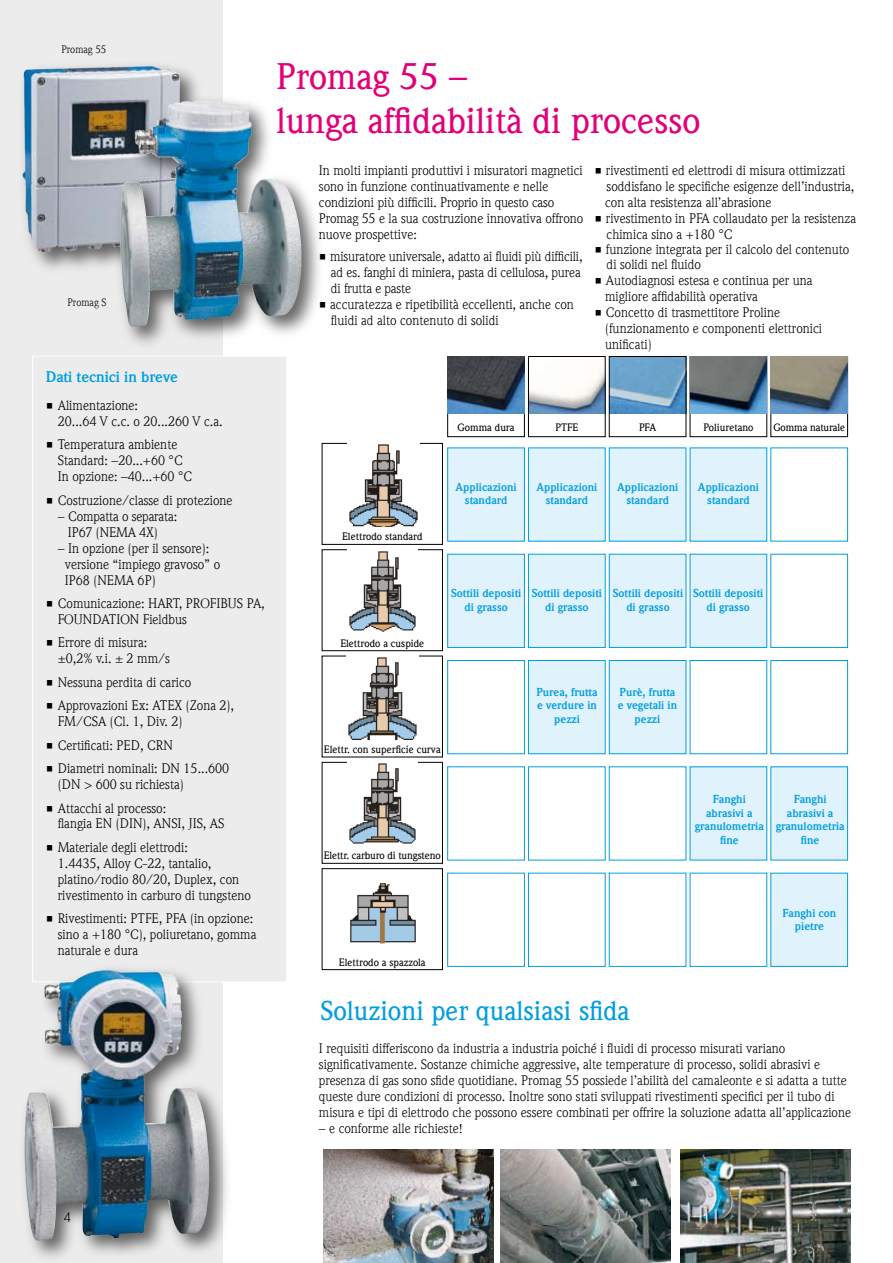
<style>
.page{position:relative;width:893px;height:1263px;background:#fff}
.page>*{position:absolute;margin:0;border:0;box-sizing:border-box;transform-origin:0 0}
.t1{font:500 36px/43.2px "E+H Weidemann Com";color:#e2007a}
.t2{font:500 27px "E+H Weidemann Com";color:#009ee0}
.t3{font:700 15px "E+H Weidemann Com";color:#009ee0}
.t4{font:13.5px/15.9px "E+H Weidemann Com";color:#000}
.t5{font:700 11.25px/13.5px "E+H Weidemann Com";color:#009ee0;text-align:center}
.t6{font:500 10.5px "E+H Weidemann Com";color:#000}
.t7{font:10.5px "E+H Weidemann Com";color:#000}
</style>
<div class="page">
<div style="left:771px;top:356px;width:77px;height:81px;border:1px solid #000"></div>
<div style="left:690px;top:356px;width:77px;height:81px;border:1px solid #000"></div>
<div style="left:447px;top:356px;width:78px;height:81px;border:1px solid #000"></div>
<div style="left:0;top:0;width:223px;height:1263px;background:#ececed"></div>
<div style="left:15px;top:58px;width:190px;height:219px;background:#000;opacity:.6"></div>
<img style="left:21px;top:66px;width:159px;height:187px">
<div style="left:112px;top:92px;width:215px;height:259px;background:#000;opacity:.6"></div>
<img style="left:120px;top:101px;width:182px;height:226px">
<div style="left:33px;top:356px;width:254px;height:626px;background:#ececed"></div>
<div style="left:322px;top:443px;width:121px;height:102px;border:1px solid #000"></div>
<img style="left:347px;top:443px;width:72px;height:84px">
<div style="left:322px;top:549px;width:121px;height:102px;border:1px solid #000"></div>
<img style="left:347px;top:549px;width:70px;height:83px">
<img style="left:348px;top:657px;width:69px;height:82px">
<div style="left:322px;top:762px;width:121px;height:101px;border:1px solid #000"></div>
<img style="left:347px;top:762px;width:70px;height:82px">
<div style="left:322px;top:868px;width:121px;height:102px;border:1px solid #000"></div>
<img style="left:350px;top:883px;width:66px;height:61px">
<div style="left:447px;top:873px;width:78px;height:93px;border:1px solid #009ee0"></div>
<div style="left:771px;top:873px;width:77px;height:93px;background:#e0f2fb"></div>
<div style="left:770px;top:873px;width:78px;height:94px;border:1px solid #009ee0"></div>
<div style="left:447px;top:767px;width:78px;height:93px;border:1px solid #009ee0"></div>
<div style="left:690px;top:767px;width:77px;height:93px;background:#e0f2fb"></div>
<div style="left:771px;top:767px;width:77px;height:93px;background:#e0f2fb"></div>
<div style="left:447px;top:660px;width:78px;height:94px;border:1px solid #009ee0"></div>
<div style="left:528px;top:660px;width:77px;height:94px;background:#e0f2fb"></div>
<div style="left:528px;top:660px;width:78px;height:94px;border:1px solid #009ee0"></div>
<div style="left:609px;top:660px;width:77px;height:94px;background:#e0f2fb"></div>
<div style="left:609px;top:660px;width:77px;height:94px;border:1px solid #009ee0"></div>
<div style="left:771px;top:660px;width:77px;height:94px;border:1px solid #009ee0"></div>
<div style="left:448px;top:554px;width:76px;height:93px;background:#e0f2fb"></div>
<div style="left:447px;top:554px;width:78px;height:94px;border:1px solid #009ee0"></div>
<div style="left:528px;top:554px;width:77px;height:93px;background:#e0f2fb"></div>
<div style="left:528px;top:554px;width:78px;height:94px;border:1px solid #009ee0"></div>
<div style="left:609px;top:554px;width:77px;height:93px;background:#e0f2fb"></div>
<div style="left:609px;top:554px;width:77px;height:94px;border:1px solid #009ee0"></div>
<div style="left:690px;top:554px;width:77px;height:93px;background:#e0f2fb"></div>
<div style="left:771px;top:554px;width:77px;height:94px;border:1px solid #009ee0"></div>
<div style="left:448px;top:448px;width:76px;height:93px;background:#e0f2fb"></div>
<div style="left:447px;top:447px;width:78px;height:94px;border:1px solid #009ee0"></div>
<div style="left:528px;top:448px;width:77px;height:93px;background:#e0f2fb"></div>
<div style="left:609px;top:448px;width:77px;height:93px;background:#e0f2fb"></div>
<div style="left:690px;top:448px;width:77px;height:93px;background:#e0f2fb"></div>
<img style="left:530px;top:368px;width:73px;height:46px">
<img style="left:611px;top:358px;width:73px;height:56px">
<img style="left:690px;top:357px;width:77px;height:57px">
<img style="left:771px;top:357px;width:77px;height:57px">
<img style="left:448px;top:357px;width:76px;height:57px">
<div style="left:528px;top:356px;width:77px;height:81px;border:1px solid #000"></div>
<div style="left:609px;top:356px;width:77px;height:81px;border:1px solid #000"></div>
<div style="left:16px;top:962px;width:219px;height:301px;background:#000;opacity:.6"></div>
<img style="left:24px;top:970px;width:158px;height:271px">
<img style="left:500px;top:1150px;width:170px;height:113px">
<img style="left:323px;top:1150px;width:170px;height:113px">
<img style="left:680px;top:1150px;width:170px;height:113px">
<p class="t7" style="left:61px;top:43px;width:46px">Promag 55</p>
<p class="t7" style="left:67px;top:296px;width:40px">Promag S</p>
<p class="t3" style="left:46px;top:368px;width:134px">Dati tecnici in breve</p>
<p class="t4" style="left:58px;top:398px;width:166px;text-indent:-12px">• Alimentazione:<br>20...64 V c.c. o 20...260 V c.a.</p>
<p class="t4" style="left:58px;top:437px;width:136px;text-indent:-12px">• Temperatura ambiente<br>Standard: –20...+60 °C<br>In opzione: –40...+60 °C</p>
<p class="t4" style="left:46px;top:492px;width:188px">• Costruzione/classe di protezione</p>
<p class="t4" style="left:68px;top:508px;width:111px;text-indent:-10px">– Compatta o separata:<br>IP67 (NEMA 4X)</p>
<p class="t4" style="left:65px;top:540px;width:157px;text-indent:-7px">– In opzione (per il sensore): versione “impiego gravoso” o<br>IP68 (NEMA 6P)</p>
<p class="t4" style="left:58px;top:596px;width:208px;text-indent:-12px">• Comunicazione: HART, PROFIBUS PA,<br>FOUNDATION Fieldbus</p>
<p class="t4" style="left:58px;top:635px;width:114px;text-indent:-12px">• Errore di misura: ±0,2% v.i. ± 2 mm/s</p>
<p class="t4" style="left:46px;top:674px;width:147px">• Nessuna perdita di carico</p>
<p class="t4" style="left:58px;top:698px;width:178px;text-indent:-12px">• Approvazioni Ex: ATEX (Zona 2),<br>FM/CSA (Cl. 1, Div. 2)</p>
<p class="t4" style="left:46px;top:737px;width:129px">• Certificati: PED, CRN</p>
<p class="t4" style="left:58px;top:761px;width:173px;text-indent:-12px">• Diametri nominali: DN 15...600 (DN &gt; 600 su richiesta)</p>
<p class="t4" style="left:58px;top:800px;width:168px;text-indent:-12px">• Attacchi al processo:<br>flangia EN (DIN), ANSI, JIS, AS</p>
<p class="t4" style="left:58px;top:839px;width:195px;text-indent:-12px">• Materiale degli elettrodi:<br>1.4435, Alloy C-22, tantalio, platino/rodio 80/20, Duplex, con rivestimento in carburo di tungsteno</p>
<p class="t4" style="left:58px;top:911px;width:200px;text-indent:-12px">• Rivestimenti: PTFE, PFA (in opzione: sino a +180 °C), poliuretano, gomma naturale e dura</p>
<h1 class="t1" style="left:276px;top:57px;width:426px">Promag 55 –<br>lunga affidabilità di processo</h1>
<p class="t4" style="left:319px;top:163px;width:266px">In molti impianti produttivi i misuratori magnetici sono in funzione continuativamente e nelle condizioni più difficili. Proprio in questo caso Promag 55 e la sua costruzione innovativa offrono nuove prospettive:</p>
<p class="t4" style="left:331px;top:249px;width:253px;text-indent:-12px">• misuratore universale, adatto ai fluidi più difficili, ad es. fanghi di miniera, pasta di cellulosa, purea di frutta e paste</p>
<p class="t4" style="left:331px;top:297px;width:245px;text-indent:-12px">• accuratezza e ripetibilità eccellenti, anche con fluidi ad alto contenuto di solidi</p>
<p class="t4" style="left:605px;top:163px;width:251px;text-indent:-11px">• rivestimenti ed elettrodi di misura ottimizzati soddisfano le specifiche esigenze dell’industria, con alta resistenza all’abrasione</p>
<p class="t4" style="left:607px;top:211px;width:251px;text-indent:-12px">• rivestimento in PFA collaudato per la resistenza chimica sino a +180 °C</p>
<p class="t4" style="left:607px;top:242px;width:244px;line-height:15px;text-indent:-12px">• funzione integrata per il calcolo del contenuto di solidi nel fluido</p>
<p class="t4" style="left:605px;top:273px;width:209px;text-indent:-11px">• Autodiagnosi estesa e continua per una migliore affidabilità operativa</p>
<p class="t4" style="left:605px;top:305px;width:219px;text-indent:-11px">• Concetto di trasmettitore Proline (funzionamento e componenti elettronici unificati)</p>
<p class="t6" style="left:458px;top:421px;width:58px">Gomma dura</p>
<p class="t6" style="left:555px;top:421px;width:24px">PTFE</p>
<p class="t6" style="left:639px;top:421px;width:19px">PFA</p>
<p class="t6" style="left:703px;top:421px;width:52px">Poliuretano</p>
<p class="t6" style="left:773px;top:421px;width:73px">Gomma naturale</p>
<p class="t6" style="left:342px;top:530px;width:82px">Elettrodo standard</p>
<p class="t5" style="left:456px;top:480px;width:63px">Applicazioni standard</p>
<p class="t5" style="left:536px;top:480px;width:63px">Applicazioni standard</p>
<p class="t5" style="left:617px;top:480px;width:63px">Applicazioni standard</p>
<p class="t5" style="left:698px;top:480px;width:63px">Applicazioni standard</p>
<p class="t6" style="left:340px;top:637px;width:85px">Elettrodo a cuspide</p>
<p class="t5" style="left:451px;top:587px;width:72px">Sottili depositi di grasso</p>
<p class="t5" style="left:532px;top:587px;width:72px">Sottili depositi di grasso</p>
<p class="t5" style="left:613px;top:587px;width:72px">Sottili depositi di grasso</p>
<p class="t5" style="left:693px;top:587px;width:72px">Sottili depositi di grasso</p>
<p class="t6" style="left:324px;top:743px;width:118px">Elettr. con superficie curva</p>
<p class="t5" style="left:536px;top:685px;width:63px">Purea, frutta e verdure in pezzi</p>
<p class="t5" style="left:618px;top:685px;width:61px">Purè, frutta e vegetali in pezzi</p>
<p class="t6" style="left:324px;top:849px;width:118px">Elettr. carburo di tungsteno</p>
<p class="t5" style="left:695px;top:793px;width:70px">Fanghi abrasivi a granulometria fine</p>
<p class="t5" style="left:776px;top:793px;width:70px">Fanghi abrasivi a granulometria fine</p>
<p class="t6" style="left:339px;top:956px;width:88px">Elettrodo a spazzola</p>
<p class="t5" style="left:782px;top:906px;width:55px">Fanghi con pietre</p>
<h2 class="t2" style="left:320px;top:995px;width:311px">Soluzioni per qualsiasi sfida</h2>
<p class="t4" style="left:319px;top:1040px;width:534px">I requisiti differiscono da industria a industria poiché i fluidi di processo misurati variano significativamente. Sostanze chimiche aggressive, alte temperature di processo, solidi abrasivi e presenza di gas sono sfide quotidiane. Promag 55 possiede l’abilità del camaleonte e si adatta a tutte queste dure condizioni di processo. Inoltre sono stati sviluppati rivestimenti specifici per il tubo di misura e tipi di elettrodo che possono essere combinati per offrire la soluzione adatta all’applicazione</p>
<p class="t4" style="left:319px;top:1120px;width:145px">– e conforme alle richieste!</p>
<p class="t4" style="left:64px;top:1209px;width:9px">4</p>
</div>
